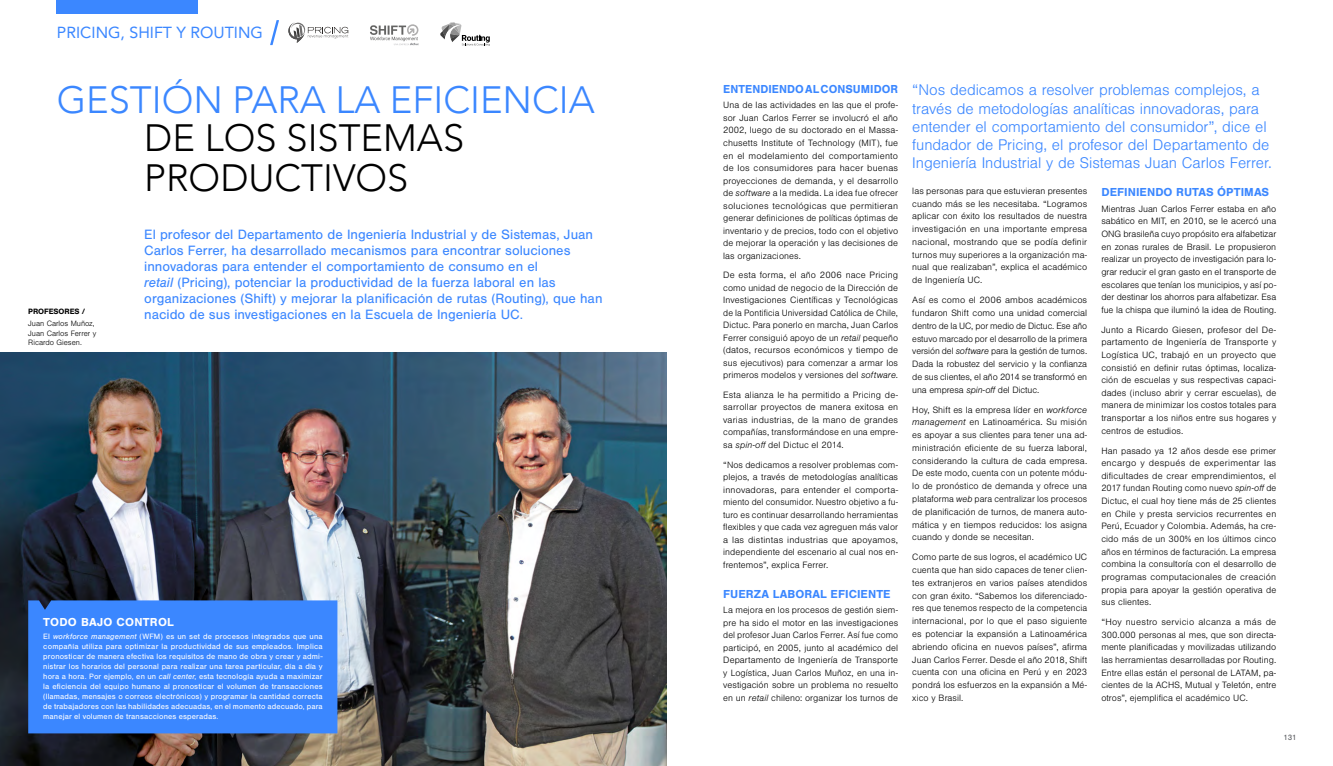
<style>
.page{position:relative;width:1333px;height:766px;background:#fff}
.page>*{position:absolute;margin:0;border:0;box-sizing:border-box;transform-origin:0 0}
.t1{font:300 38px/40px "Avenir";color:#000}
.t2{font:300 38px "Avenir";color:#3b87ff}
.t3{font:300 16px/18px "Nimbus San";letter-spacing:-.005em;color:#3b87ff}
.t4{font:16px "Avenir";color:#3b87ff}
.t5{font:14px/16px "Nimbus San";color:#3b87ff}
.t6{font:700 12px "Nimbus San";letter-spacing:.005em;color:#3b87ff}
.t7{font:700 12px "Nimbus San";letter-spacing:.02em;color:#fff}
.t8{font:300 9.5px/12.5px "Nimbus San";letter-spacing:.01em;color:#000;text-align:justify}
.t9{font:8px/10px "Nimbus San";letter-spacing:.015em;color:#fff;text-align:justify}
.t10{font:300 8px/9.6px "Nimbus San";color:#000}
.t11{font:700 8px "Nimbus San";letter-spacing:-.01em;color:#000}
.t12{font:8px "Nimbus San";color:#54555a}
.s1{font-style:italic}
</style>
<div class="page">
<img style="left:0;top:352px;width:666px;height:413px">
<svg style="left:370px;top:24px;width:48px;height:21px"></svg>
<svg style="left:288px;top:22px;width:60px;height:21px"></svg>
<div style="left:28px;top:600px;width:309px;height:133px;background:#3b87ff"></div>
<svg style="left:270px;top:20px;width:9px;height:25px"></svg>
<svg style="left:440px;top:22px;width:50px;height:24px"></svg>
<div style="left:57px;top:0;width:141px;height:13px;background:#3b87ff"></div>
<h2 class="t4" style="left:57px;top:20px;width:208px">PRICING, SHIFT Y ROUTING</h2>
<h1 class="t2" style="left:57px;top:77px;width:539px">GESTIÓN PARA LA EFICIENCIA</h1>
<h1 class="t1" style="left:144px;top:117px;width:321px">DE LOS SISTEMAS<br>PRODUCTIVOS</h1>
<p class="t11" style="left:28px;top:306px;width:59px">PROFESORES /</p>
<p class="t10" style="left:28px;top:318px;width:70px">Juan Carlos Muñoz,<br>Juan Carlos Ferrer y<br>Ricardo Giesen.</p>
<p class="t5" style="left:144px;top:227px;width:460px">El profesor del Departamento de Ingeniería Industrial y de Sistemas, Juan Carlos Ferrer, ha desarrollado mecanismos para encontrar soluciones innovadoras para entender el comportamiento de consumo en el<br><span class="s1">retail</span> (Pricing), potenciar la productividad de la fuerza laboral en las organizaciones (Shift) y mejorar la planificación de rutas (Routing), que han nacido de sus investigaciones en la Escuela de Ingeniería UC.</p>
<p class="t7" style="left:43px;top:614px;width:132px">TODO BAJO CONTROL</p>
<p class="t9" style="left:43px;top:630px;width:281px">El <span class="s1">workforce management</span> (WFM) es un set de procesos integrados que una compañía utiliza para optimizar la productividad de sus empleados. Implica pronosticar de manera efectiva los requisitos de mano de obra y crear y admi&shy;nistrar los horarios del personal para realizar una tarea particular, día a día y hora a hora. Por ejemplo, en un <span class="s1">call center</span>, esta tecnología ayuda a maximizar la eficiencia del equipo humano al pronosticar el volumen de transacciones (llamadas, mensajes o correos electrónicos) y programar la cantidad correcta de trabajadores con las habilidades adecuadas, en el momento adecuado, para manejar el volumen de transacciones esperadas.</p>
<p class="t6" style="left:723px;top:82px;width:176px">ENTENDIENDO AL CONSUMIDOR</p>
<p class="t8" style="left:723px;top:99px;width:176px">Una de las actividades en las que el profe&shy;sor Juan Carlos Ferrer se involucró el año 2002, luego de su doctorado en el Massa&shy;chusetts Institute of Technology (MIT), fue en el modelamiento del comportamiento de los consumidores para hacer buenas proyecciones de demanda, y el desarrollo de <span class="s1">software</span> a la medida. La idea fue ofrecer soluciones tecnológicas que permitieran generar definiciones de políticas óptimas de inventario y de precios, todo con el objetivo de mejorar la operación y las decisiones de las organizaciones.</p>
<p class="t8" style="left:723px;top:269px;width:176px">De esta forma, el año 2006 nace Pricing como unidad de negocio de la Dirección de Investigaciones Científicas y Tecnológicas de la Pontificia Universidad Católica de Chile, Dictuc. Para ponerlo en marcha, Juan Carlos Ferrer consiguió apoyo de un <span class="s1">retail</span> pequeño (datos, recursos económicos y tiempo de sus ejecutivos) para comenzar a armar los primeros modelos y versiones del <span class="s1">software</span>.</p>
<p class="t8" style="left:723px;top:388px;width:176px">Esta alianza le ha permitido a Pricing de&shy;sarrollar proyectos de manera exitosa en varias industrias, de la mano de grandes compañías, transformándose en una empre&shy;sa <span class="s1">spin-off</span> del Dictuc el 2014.</p>
<p class="t8" style="left:723px;top:458px;width:176px">“Nos dedicamos a resolver problemas com&shy;plejos, a través de metodologías analíticas innovadoras, para entender el comporta&shy;miento del consumidor. Nuestro objetivo a fu&shy;turo es continuar desarrollando herramientas flexibles y que cada vez agreguen más valor a las distintas industrias que apoyamos, independiente del escenario al cual nos en&shy;frentemos”, explica Ferrer.</p>
<p class="t6" style="left:723px;top:587px;width:169px">FUERZA LABORAL EFICIENTE</p>
<p class="t8" style="left:723px;top:604px;width:176px">La mejora en los procesos de gestión siem&shy;pre ha sido el motor en las investigaciones del profesor Juan Carlos Ferrer. Así fue como participó, en 2005, junto al académico del Departamento de Ingeniería de Transporte y Logística, Juan Carlos Muñoz, en una in&shy;vestigación sobre un problema no resuelto en un <span class="s1">retail</span> chileno: organizar los turnos de</p>
<p class="t3" style="left:912px;top:82px;width:361px">“Nos dedicamos a resolver problemas complejos, a través de metodologías analíticas innovadoras, para entender el comportamiento del consumidor”, dice el fundador de Pricing, el profesor del Departamento de Ingeniería Industrial y de Sistemas Juan Carlos Ferrer.</p>
<p class="t8" style="left:912px;top:184px;width:176px;line-height:12.8px">las personas para que estuvieran presentes cuando más se les necesitaba. “Logramos aplicar con éxito los resultados de nuestra investigación en una importante empresa nacional, mostrando que se podía definir turnos muy superiores a la organización ma&shy;nual que realizaban”, explica el académico de Ingeniería UC.</p>
<p class="t8" style="left:912px;top:294px;width:176px;line-height:12.8px">Así es como el 2006 ambos académicos fundaron Shift como una unidad comercial dentro de la UC, por medio de Dictuc. Ese año estuvo marcado por el desarrollo de la primera versión del <span class="s1">software</span> para la gestión de turnos.<br>Dada la robustez del servicio y la confianza de sus clientes, el año 2014 se transformó en una empresa <span class="s1">spin-off</span> del Dictuc.</p>
<p class="t8" style="left:912px;top:403px;width:176px;line-height:12.8px">Hoy, Shift es la empresa líder en <span class="s1">workforce management</span> en Latinoamérica. Su misión es apoyar a sus clientes para tener una ad&shy;ministración eficiente de su fuerza laboral, considerando la cultura de cada empresa.<br>De este modo, cuenta con un potente módu&shy;lo de pronóstico de demanda y ofrece una plataforma <span class="s1">web</span> para centralizar los procesos de planificación de turnos, de manera auto&shy;mática y en tiempos reducidos: los asigna cuando y donde se necesitan.</p>
<p class="t8" style="left:912px;top:551px;width:176px;line-height:12.8px">Como parte de sus logros, el académico UC cuenta que han sido capaces de tener clien&shy;tes extranjeros en varios países atendidos con gran éxito. “Sabemos los diferenciado&shy;res que tenemos respecto de la competencia internacional, por lo que el paso siguiente es potenciar la expansión a Latinoamérica abriendo oficina en nuevos países”, afirma Juan Carlos Ferrer. Desde el año 2018, Shift cuenta con una oficina en Perú y en 2023 pondrá los esfuerzos en la expansión a Mé&shy;xico y Brasil.</p>
<p class="t6" style="left:1101px;top:185px;width:169px">DEFINIENDO RUTAS ÓPTIMAS</p>
<p class="t8" style="left:1101px;top:202px;width:176px">Mientras Juan Carlos Ferrer estaba en año sabático en MIT, en 2010, se le acercó una ONG brasileña cuyo propósito era alfabetizar en zonas rurales de Brasil. Le propusieron realizar un proyecto de investigación para lo&shy;grar reducir el gran gasto en el transporte de escolares que tenían los municipios, y así po&shy;der destinar los ahorros para alfabetizar. Esa fue la chispa que iluminó la idea de Routing.</p>
<p class="t8" style="left:1101px;top:323px;width:176px">Junto a Ricardo Giesen, profesor del De&shy;partamento de Ingeniería de Transporte y Logística UC, trabajó en un proyecto que consistió en definir rutas óptimas, localiza&shy;ción de escuelas y sus respectivas capaci&shy;dades (incluso abrir y cerrar escuelas), de manera de minimizar los costos totales para transportar a los niños entre sus hogares y centros de estudios.</p>
<p class="t8" style="left:1101px;top:444px;width:176px">Han pasado ya 12 años desde ese primer encargo y después de experimentar las dificultades de crear emprendimientos, el 2017 fundan Routing como nuevo <span class="s1">spin-off</span> de Dictuc, el cual hoy tiene más de 25 clientes en Chile y presta servicios recurrentes en Perú, Ecuador y Colombia. Además, ha cre&shy;cido más de un 300% en los últimos cinco años en términos de facturación. La empresa combina la consultoría con el desarrollo de programas computacionales de creación propia para apoyar la gestión operativa de sus clientes.</p>
<p class="t8" style="left:1101px;top:615px;width:176px">“Hoy nuestro servicio alcanza a más de 300.000 personas al mes, que son directa&shy;mente planificadas y movilizadas utilizando las herramientas desarrolladas por Routing.<br>Entre ellas están el personal de LATAM, pa&shy;cientes de la ACHS, Mutual y Teletón, entre otros”, ejemplifica el académico UC.</p>
<p class="t12" style="left:1283px;top:733px;width:15px">131</p>
</div>
